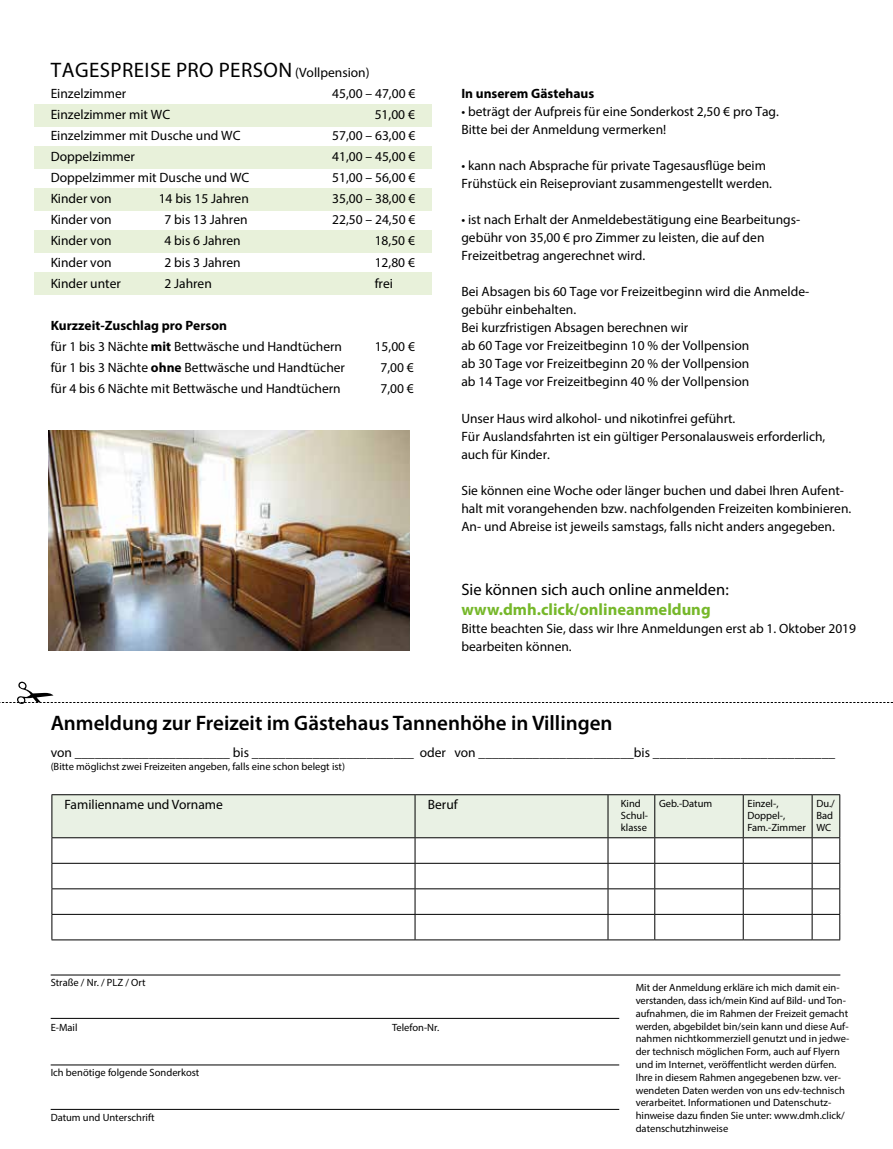
<style>
.page{position:relative;width:893px;height:1149px;background:#fff}
.page>*{position:absolute;margin:0;border:0;box-sizing:border-box;transform-origin:0 0}
.t1{font:600 21px "Myriad Pro";color:#000}
.t2{font:21px "Myriad Pro";letter-spacing:.02em;color:#000}
.t3{font:16.5px "Myriad Pro";color:#000}
.t4{font:700 16.5px "Myriad Pro";color:#76b82a}
.t5{font:13.5px/18px "Myriad Pro";color:#000}
.t6{font:700 13.5px "Myriad Pro";color:#000}
.t7{font:10.5px/12.8px "Myriad Pro";color:#000}
.s1{font-size:13.5px}
.s2{font-weight:700}
</style>
<div class="page">
<div style="left:34px;top:104px;width:398px;height:22px;background:#e8f1da"></div>
<div style="left:34px;top:146px;width:398px;height:22px;background:#e8f1da"></div>
<div style="left:34px;top:188px;width:398px;height:22px;background:#e8f1da"></div>
<div style="left:34px;top:230px;width:398px;height:22px;background:#e8f1da"></div>
<div style="left:34px;top:272px;width:398px;height:22px;background:#e8f1da"></div>
<img style="left:49px;top:430px;width:360px;height:220px">
<svg style="left:52px;top:794px;width:788px;height:146px"></svg>
<svg style="left:0;top:681px;width:893px;height:22px"></svg>
<hr style="left:51px;top:974px;width:789px;height:1px;background:#000">
<hr style="left:51px;top:1017px;width:568px;height:1px;background:#000">
<hr style="left:51px;top:1064px;width:568px;height:1px;background:#000">
<hr style="left:51px;top:1108px;width:568px;height:1px;background:#000">
<h1 class="t2" style="left:51px;top:57px;width:320px">TAGESPREISE PRO PERSON <span class="s1">(Vollpension)</span></h1>
<p class="t5" style="left:51px;top:84px;width:77px">Einzelzimmer</p>
<p class="t5" style="left:332px;top:84px;width:85px">45,00 – 47,00 €</p>
<p class="t5" style="left:51px;top:105px;width:121px">Einzelzimmer mit WC</p>
<p class="t5" style="left:375px;top:105px;width:42px">51,00 €</p>
<p class="t5" style="left:51px;top:127px;width:191px">Einzelzimmer mit Dusche und WC</p>
<p class="t5" style="left:332px;top:127px;width:85px">57,00 – 63,00 €</p>
<p class="t5" style="left:51px;top:148px;width:86px">Doppelzimmer</p>
<p class="t5" style="left:332px;top:148px;width:85px">41,00 – 45,00 €</p>
<p class="t5" style="left:51px;top:169px;width:200px">Doppelzimmer mit Dusche und WC</p>
<p class="t5" style="left:332px;top:169px;width:85px">51,00 – 56,00 €</p>
<p class="t5" style="left:51px;top:190px;width:63px">Kinder von</p>
<p class="t5" style="left:159px;top:190px;width:92px">14 bis 15 Jahren</p>
<p class="t5" style="left:332px;top:190px;width:85px">35,00 – 38,00 €</p>
<p class="t5" style="left:51px;top:211px;width:63px">Kinder von</p>
<p class="t5" style="left:164px;top:211px;width:85px">7 bis 13 Jahren</p>
<p class="t5" style="left:332px;top:211px;width:85px">22,50 – 24,50 €</p>
<p class="t5" style="left:51px;top:232px;width:63px">Kinder von</p>
<p class="t5" style="left:164px;top:232px;width:78px">4 bis 6 Jahren</p>
<p class="t5" style="left:375px;top:232px;width:42px">18,50 €</p>
<p class="t5" style="left:51px;top:253px;width:63px">Kinder von</p>
<p class="t5" style="left:164px;top:253px;width:78px">2 bis 3 Jahren</p>
<p class="t5" style="left:375px;top:253px;width:42px">12,80 €</p>
<p class="t5" style="left:51px;top:274px;width:72px">Kinder unter</p>
<p class="t5" style="left:164px;top:274px;width:49px">2 Jahren</p>
<p class="t5" style="left:375px;top:274px;width:20px">frei</p>
<p class="t5" style="left:51px;top:314px;width:293px;line-height:21px"><span class="s2">Kurzzeit-Zuschlag pro Person<br></span>für 1 bis 3 Nächte <span class="s2">mit</span> Bettwäsche und Handtüchern</p>
<p class="t5" style="left:375px;top:337px;width:42px">15,00 €</p>
<p class="t5" style="left:51px;top:358px;width:296px">für 1 bis 3 Nächte <span class="s2">ohne</span> Bettwäsche und Handtücher</p>
<p class="t5" style="left:380px;top:358px;width:35px">7,00 €</p>
<p class="t5" style="left:51px;top:379px;width:291px">für 4 bis 6 Nächte mit Bettwäsche und Handtüchern</p>
<p class="t5" style="left:380px;top:379px;width:35px">7,00 €</p>
<p class="t6" style="left:461px;top:85px;width:134px">In unserem Gästehaus</p>
<p class="t5" style="left:461px;top:102px;width:319px">• beträgt der Aufpreis für eine Sonderkost 2,50 € pro Tag.<br>Bitte bei der Anmeldung vermerken!</p>
<p class="t5" style="left:461px;top:156px;width:312px">• kann nach Absprache für private Tagesausflüge beim<br>Frühstück ein Reiseproviant zusammengestellt werden.</p>
<p class="t5" style="left:461px;top:210px;width:340px">• ist nach Erhalt der Anmeldebestätigung eine Bearbeitungs&shy;gebühr von 35,00 € pro Zimmer zu leisten, die auf den<br>Freizeitbetrag angerechnet wird.</p>
<p class="t5" style="left:461px;top:282px;width:349px">Bei Absagen bis 60 Tage vor Freizeitbeginn wird die Anmelde&shy;gebühr einbehalten.<br>Bei kurzfristigen Absagen berechnen wir<br>ab 60 Tage vor Freizeitbeginn 10 % der Vollpension<br>ab 30 Tage vor Freizeitbeginn 20 % der Vollpension<br>ab 14 Tage vor Freizeitbeginn 40 % der Vollpension</p>
<p class="t5" style="left:461px;top:408px;width:366px">Unser Haus wird alkohol- und nikotinfrei geführt.<br>Für Auslandsfahrten ist ein gültiger Personalausweis erforderlich, auch für Kinder.</p>
<p class="t5" style="left:461px;top:480px;width:391px">Sie können eine Woche oder länger buchen und dabei Ihren Aufent&shy;halt mit vorangehenden bzw. nachfolgenden Freizeiten kombinieren.<br>An- und Abreise ist jeweils samstags, falls nicht anders angegeben.</p>
<p class="t3" style="left:461px;top:579px;width:269px">Sie können sich auch online anmelden:</p>
<p class="t4" style="left:461px;top:598px;width:251px">www.dmh.click/onlineanmeldung</p>
<p class="t5" style="left:461px;top:618px;width:396px">Bitte beachten Sie, dass wir Ihre Anmeldungen erst ab 1. Oktober 2019 bearbeiten können.</p>
<h1 class="t1" style="left:51px;top:709px;width:563px">Anmeldung zur Freizeit im Gästehaus Tannenhöhe in Villingen</h1>
<p class="t5" style="left:51px;top:743px;width:786px">von _______________________ bis ________________________ oder von _______________________bis ___________________________</p>
<p class="t7" style="left:51px;top:759px;width:296px">(Bitte möglichst zwei Freizeiten angeben, falls eine schon belegt ist)</p>
<p class="t5" style="left:65px;top:795px;width:160px">Familienname und Vorname</p>
<p class="t5" style="left:428px;top:795px;width:31px">Beruf</p>
<p class="t7" style="left:621px;top:797px;width:29px;line-height:12px">Kind<br>Schul&shy;klasse</p>
<p class="t7" style="left:659px;top:796px;width:55px">Geb.-Datum</p>
<p class="t7" style="left:747px;top:797px;width:60px;line-height:12px">Einzel-,<br>Doppel-,<br>Fam.-Zimmer</p>
<p class="t7" style="left:816px;top:797px;width:20px;line-height:12px">Du./<br>Bad<br>WC</p>
<p class="t7" style="left:51px;top:975px;width:97px">Straße / Nr. / PLZ / Ort</p>
<p class="t7" style="left:51px;top:1020px;width:28px">E-Mail</p>
<p class="t7" style="left:392px;top:1020px;width:49px">Telefon-Nr.</p>
<p class="t7" style="left:51px;top:1065px;width:150px">Ich benötige folgende Sonderkost</p>
<p class="t7" style="left:51px;top:1110px;width:105px">Datum und Unterschrift</p>
<p class="t7" style="left:636px;top:981px;width:215px">Mit der Anmeldung erkläre ich mich damit ein&shy;verstanden, dass ich/mein Kind auf Bild- und Ton&shy;aufnahmen, die im Rahmen der Freizeit gemacht werden, abgebildet bin/sein kann und diese Auf&shy;nahmen nichtkommerziell genutzt und in jedwe&shy;der technisch möglichen Form, auch auf Flyern und im Internet, veröffentlicht werden dürfen.<br>Ihre in diesem Rahmen angegebenen bzw. ver&shy;wendeten Daten werden von uns edv-technisch verarbeitet. Informationen und Datenschutz&shy;hinweise dazu finden Sie unter: www.dmh.click/ datenschutzhinweise</p>
</div>
